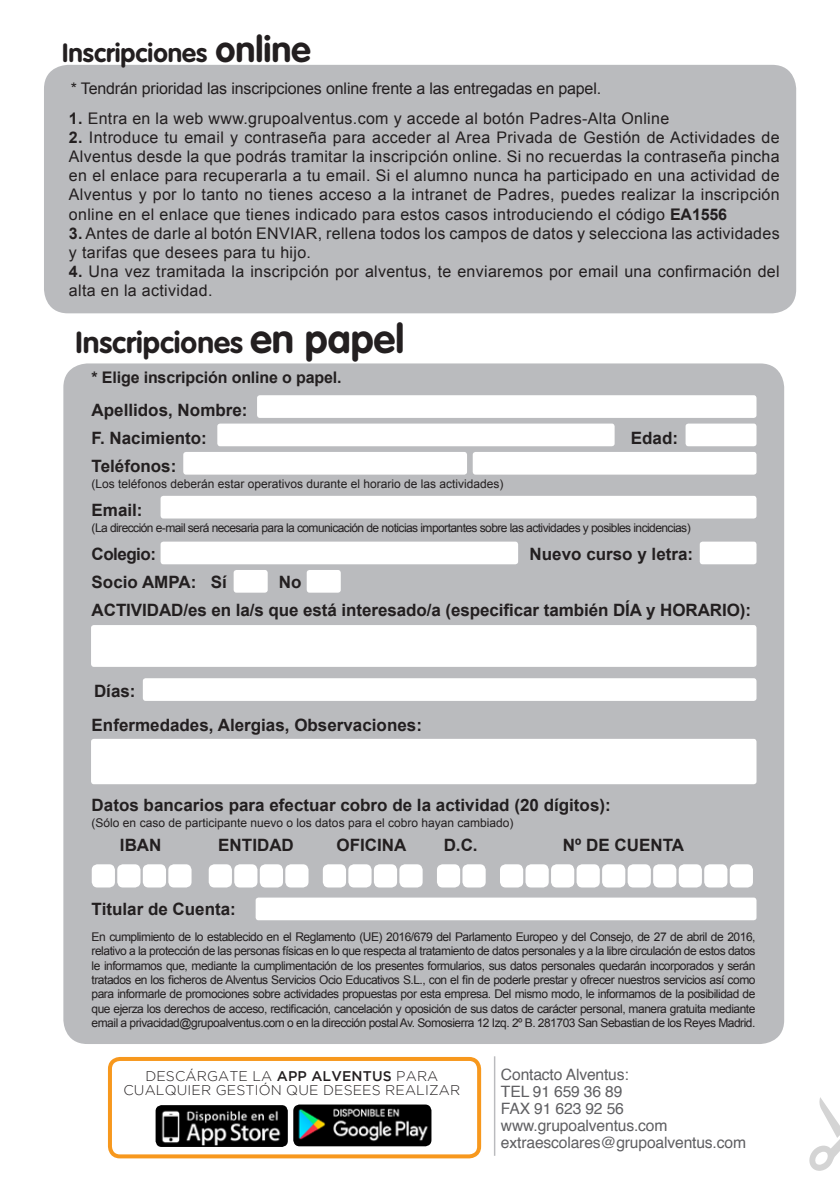
<style>
.page{position:relative;width:840px;height:1191px;background:#fff}
.page>*{position:absolute;margin:0;border:0;box-sizing:border-box;transform-origin:0 0}
.t1{font:700 30px "VAG Rounded Std";color:#231f20}
.t2{font:700 26px "VAG Rounded Std";color:#231f20}
.t3{font:700 17px/28px "Arial";color:#231f20}
.t4{font:700 17px "Arial";letter-spacing:-.03em;color:#231f20}
.t5{font:16px/19.2px "Arial";letter-spacing:.02em;color:#231f20}
.t6{font:16px "Arial";letter-spacing:-.01em;color:#231f20}
.t7{font:700 16px "Arial";letter-spacing:-.01em;color:#231f20}
.t8{font:15.6px/17px "Helvetica";letter-spacing:-.01em;color:#5f5f62}
.t9{font:300 14px/14px "Gotham";letter-spacing:.01em;color:#231f20;text-align:center}
.t10{font:12px/14.4px "Arial";letter-spacing:-.04em;color:#231f20;text-align:justify}
.t11{font:12px "Arial";color:#231f20}
.s1{font-size:36px}
.s2{font-weight:700}
.s3{font-size:40px}
.s4{font-weight:500}
</style>
<div class="page">
<div style="left:44px;top:65px;width:751px;height:248px;background:#babbbe;border-radius:24px"></div>
<svg style="left:809px;top:1097px;width:30px;height:73px"></svg>
<div style="left:63px;top:363px;width:720px;height:681px;background:#babbbe;border-radius:24px"></div>
<div style="left:257px;top:395px;width:499px;height:23px;background:#fff;border-radius:3px"></div>
<div style="left:217px;top:423px;width:397px;height:23px;background:#fff;border-radius:3px"></div>
<div style="left:183px;top:452px;width:284px;height:22px;background:#fff;border-radius:3px"></div>
<div style="left:472px;top:452px;width:284px;height:22px;background:#fff;border-radius:3px"></div>
<div style="left:160px;top:496px;width:596px;height:22px;background:#fff;border-radius:3px"></div>
<div style="left:160px;top:541px;width:358px;height:23px;background:#fff;border-radius:3px"></div>
<div style="left:233px;top:570px;width:34px;height:22px;background:#fff;border-radius:3px"></div>
<div style="left:306px;top:570px;width:34px;height:22px;background:#fff;border-radius:3px"></div>
<div style="left:91px;top:625px;width:665px;height:42px;background:#fff;border-radius:3px"></div>
<div style="left:91px;top:739px;width:665px;height:45px;background:#fff;border-radius:3px"></div>
<div style="left:685px;top:423px;width:71px;height:23px;background:#fff;border-radius:3px"></div>
<div style="left:699px;top:541px;width:57px;height:23px;background:#fff;border-radius:3px"></div>
<div style="left:255px;top:897px;width:501px;height:23px;background:#fff;border-radius:3px"></div>
<div style="left:143px;top:678px;width:613px;height:23px;background:#fff;border-radius:3px"></div>
<div style="left:208px;top:864px;width:24px;height:23px;background:#fff;border-radius:6px"></div>
<div style="left:234px;top:864px;width:23px;height:23px;background:#fff;border-radius:6px"></div>
<div style="left:259px;top:864px;width:24px;height:23px;background:#fff;border-radius:6px"></div>
<div style="left:285px;top:864px;width:23px;height:23px;background:#fff;border-radius:6px"></div>
<div style="left:92px;top:864px;width:23px;height:23px;background:#fff;border-radius:6px"></div>
<div style="left:117px;top:864px;width:23px;height:23px;background:#fff;border-radius:6px"></div>
<div style="left:143px;top:864px;width:23px;height:23px;background:#fff;border-radius:6px"></div>
<div style="left:168px;top:864px;width:23px;height:23px;background:#fff;border-radius:6px"></div>
<div style="left:322px;top:864px;width:24px;height:23px;background:#fff;border-radius:6px"></div>
<div style="left:348px;top:864px;width:23px;height:23px;background:#fff;border-radius:6px"></div>
<div style="left:373px;top:864px;width:24px;height:23px;background:#fff;border-radius:6px"></div>
<div style="left:399px;top:864px;width:23px;height:23px;background:#fff;border-radius:6px"></div>
<div style="left:436px;top:864px;width:24px;height:23px;background:#fff;border-radius:6px"></div>
<div style="left:462px;top:864px;width:23px;height:23px;background:#fff;border-radius:6px"></div>
<div style="left:499px;top:864px;width:24px;height:23px;background:#fff;border-radius:6px"></div>
<div style="left:525px;top:864px;width:23px;height:23px;background:#fff;border-radius:6px"></div>
<div style="left:550px;top:864px;width:24px;height:23px;background:#fff;border-radius:6px"></div>
<div style="left:576px;top:864px;width:23px;height:23px;background:#fff;border-radius:6px"></div>
<div style="left:601px;top:864px;width:24px;height:23px;background:#fff;border-radius:6px"></div>
<div style="left:627px;top:864px;width:23px;height:23px;background:#fff;border-radius:6px"></div>
<div style="left:652px;top:864px;width:24px;height:23px;background:#fff;border-radius:6px"></div>
<div style="left:678px;top:864px;width:23px;height:23px;background:#fff;border-radius:6px"></div>
<div style="left:703px;top:864px;width:24px;height:23px;background:#fff;border-radius:6px"></div>
<div style="left:729px;top:864px;width:23px;height:23px;background:#fff;border-radius:6px"></div>
<hr style="left:493px;top:1056px;width:2px;height:99px;background:#babbbe">
<div style="left:108px;top:1057px;width:373px;height:101px;border:4px solid #f7981d;border-radius:10px"></div>
<img style="left:155px;top:1105px;width:133px;height:42px">
<img style="left:293px;top:1104px;width:138px;height:42px">
<h2 class="t2" style="left:62px;top:37px;width:247px">Inscripciones <span class="s1">online</span></h2>
<h3 class="t6" style="left:71px;top:79px;width:531px">* Tendrán prioridad las inscripciones online frente a las entregadas en papel.</h3>
<h3 class="t5" style="left:69px;top:108px;width:601px"><span class="s2">1.</span> Entra en la web www.grupoalventus.com y accede al botón Padres-Alta Online</h3>
<p class="t5" style="left:69px;top:127px;width:711px;text-align:justify"><span class="s2">2.</span> Introduce tu email y contraseña para acceder al Area Privada de Gestión de Actividades de Alventus desde la que podrás tramitar la inscripción online. Si no recuerdas la contraseña pincha en el enlace para recuperarla a tu email. Si el alumno nunca ha participado en una actividad de Alventus y por lo tanto no tienes acceso a la intranet de Padres, puedes realizar la inscripción online en el enlace que tienes indicado para estos casos introduciendo el código <span class="s2">EA1556</span></p>
<h3 class="t5" style="left:69px;top:223px;width:712px"><span class="s2">3.</span> Antes de darle al botón ENVIAR, rellena todos los campos de datos y selecciona las actividades y tarifas que desees para tu hijo.</h3>
<h3 class="t5" style="left:69px;top:262px;width:711px"><span class="s2">4.</span> Una vez tramitada la inscripción por alventus, te enviaremos por email una confirmación del alta en la actividad.</h3>
<h1 class="t1" style="left:75px;top:324px;width:330px">Inscripciones <span class="s3">en papel</span></h1>
<h3 class="t7" style="left:91px;top:369px;width:251px">* Elige inscripción online o papel.</h3>
<h3 class="t3" style="left:91px;top:396px;width:157px">Apellidos, Nombre:<br>F. Nacimiento:</h3>
<h3 class="t3" style="left:630px;top:424px;width:49px">Edad:</h3>
<h3 class="t3" style="left:91px;top:452px;width:86px">Teléfonos:</h3>
<p class="t11" style="left:91px;top:477px;width:413px">(Los teléfonos deberán estar operativos durante el horario de las actividades)</p>
<h3 class="t3" style="left:91px;top:496px;width:53px">Email:</h3>
<p class="t10" style="left:91px;top:520px;width:600px">(La dirección e-mail será necesaria para la comunicación de noticias importantes sobre las actividades y posibles incidencias)</p>
<h3 class="t4" style="left:91px;top:544px;width:66px">Colegio:</h3>
<h3 class="t3" style="left:529px;top:540px;width:165px">Nuevo curso y letra:</h3>
<h3 class="t3" style="left:92px;top:568px;width:137px">Socio AMPA: Sí</h3>
<h3 class="t3" style="left:279px;top:568px;width:24px">No</h3>
<h3 class="t3" style="left:92px;top:596px;width:68px">Actividad</h3>
<h3 class="t3" style="left:183px;top:596px;width:569px">/es en la/s que está interesado/a (especificar también DÍA y HORARIO):</h3>
<h3 class="t3" style="left:94px;top:676px;width:43px">Días:</h3>
<h3 class="t3" style="left:92px;top:710px;width:332px">Enfermedades, Alergias, Observaciones:</h3>
<h3 class="t3" style="left:92px;top:791px;width:520px">Datos bancarios para efectuar cobro de la actividad (20 dígitos):</h3>
<p class="t11" style="left:91px;top:816px;width:423px">(Sólo en caso de participante nuevo o los datos para el cobro hayan cambiado)</p>
<h3 class="t3" style="left:120px;top:831px;width:43px">IBAN</h3>
<h3 class="t3" style="left:218px;top:831px;width:77px">ENTIDAD</h3>
<h3 class="t3" style="left:336px;top:831px;width:71px">OFICINA</h3>
<h3 class="t3" style="left:443px;top:831px;width:35px">D.C.</h3>
<h3 class="t3" style="left:562px;top:831px;width:123px">Nº DE CUENTA</h3>
<h3 class="t3" style="left:91px;top:895px;width:146px">Titular de Cuenta:</h3>
<p class="t10" style="left:91px;top:929px;width:665px">En cumplimiento de lo establecido en el Reglamento (UE) 2016/679 del Parlamento Europeo y del Consejo, de 27 de abril de 2016, relativo a la protección de las personas físicas en lo que respecta al tratamiento de datos personales y a la libre circulación de estos datos le informamos que, mediante la cumplimentación de los presentes formularios, sus datos personales quedarán incorporados y serán tratados en los ficheros de Alventus Servicios Ocio Educativos S.L., con el fin de poderle prestar y ofrecer nuestros servicios así como para informarle de promociones sobre actividades propuestas por esta empresa. Del mismo modo, le informamos de la posibilidad de que ejerza los derechos de acceso, rectificación, cancelación y oposición de sus datos de carácter personal, manera gratuita mediante email a privacidad@grupoalventus.com o en la dirección postal Av. Somosierra 12 Izq. 2º B. 281703 San Sebastian de los Reyes Madrid.</p>
<p class="t9" style="left:123px;top:1069px;width:338px">DESCÁRGATE LA <span class="s4">APP ALVENTUS</span> PARA<br>CUALQUIER GESTIÓN QUE DESEES REALIZAR</p>
<p class="t8" style="left:500px;top:1066px;width:246px">Contacto Alventus:<br>tel 91 659 36 89<br>fax 91 623 92 56 www.grupoalventus.com extraescolares@grupoalventus.com</p>
</div>
